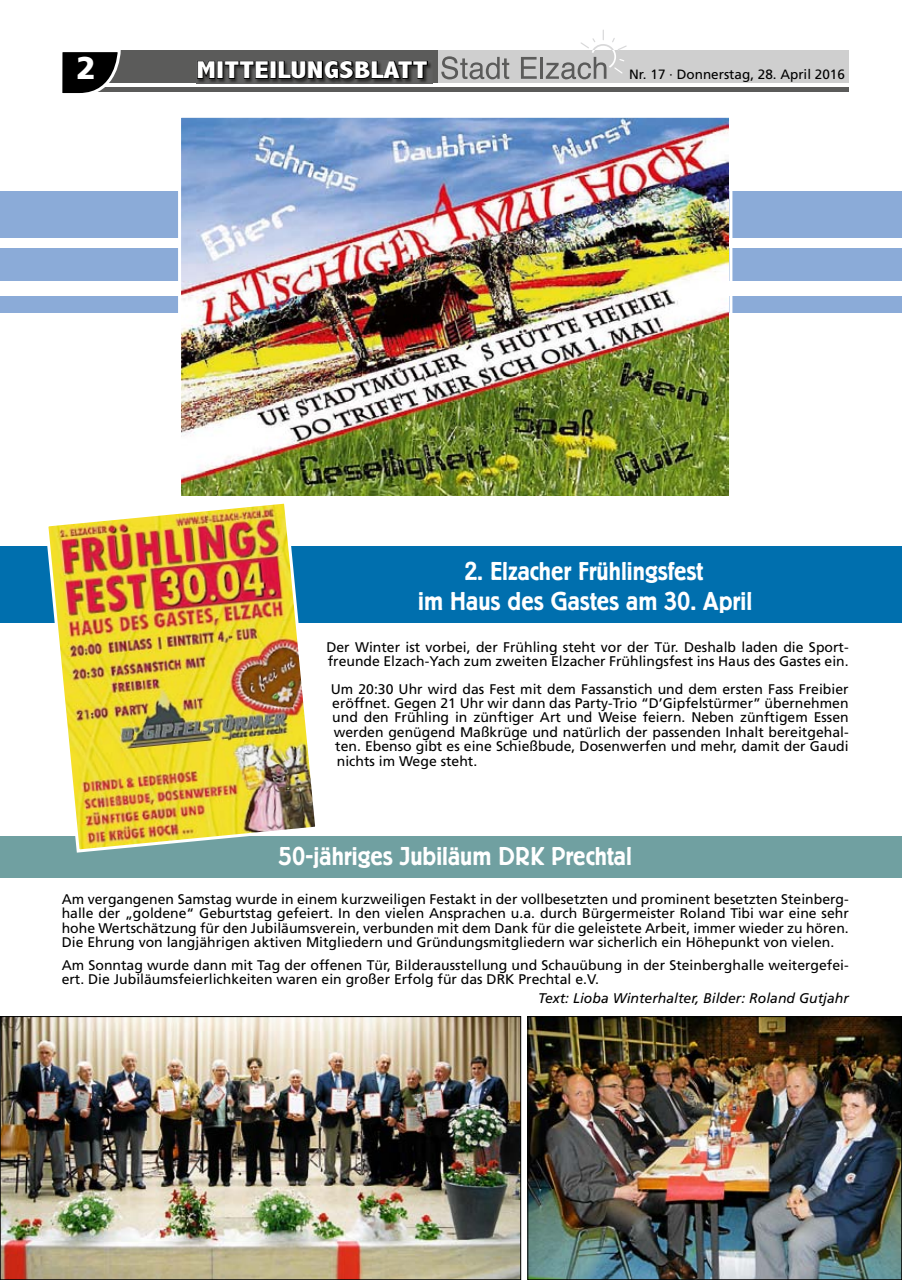
<style>
.page{position:relative;width:902px;height:1280px;background:#fff}
.page>*{position:absolute;margin:0;border:0;box-sizing:border-box;transform-origin:0 0}
.t1{font:900 31.5px "Frutiger";color:#fff}
.t2{font:500 25.5px/30px "Berliner Grotesk BQ";color:#fff;text-align:center}
.t3{font:800 condensed 24.45px "Abadi";letter-spacing:.01em;color:#fff;scale:1.26 1}
.t4{font:13.95px/14.4px "Frutiger";color:#000}
.t5{font:italic 13.95px "Frutiger";color:#000}
.t6{font:13.5px "Frutiger";color:#000}
</style>
<div class="page">
<div style="left:62px;top:51px;width:786px;height:32px;background:#cfcfcf"></div>
<div style="left:74px;top:51px;width:364px;height:32px;background:#5b5b5a"></div>
<hr style="left:62px;top:87px;width:786px;height:4px;background:#5b5b5a">
<svg style="left:62px;top:50px;width:60px;height:44px"></svg>
<svg style="left:441px;top:56px;width:68px;height:23px"></svg>
<svg style="left:521px;top:57px;width:15px;height:22px"></svg>
<hr style="left:540px;top:57px;width:3px;height:22px;background:#5b5b5a">
<svg style="left:545px;top:29px;width:81px;height:50px"></svg>
<img style="left:198px;top:62px;width:233px;height:21px">
<svg style="left:197px;top:60px;width:231px;height:20px"></svg>
<div style="left:0;top:191px;width:901px;height:47px;background:#8babd8"></div>
<hr style="left:901px;top:1037px;width:1px;height:47px;background:#8babd8">
<hr style="left:901px;top:635px;width:1px;height:76px;background:#006fae">
<div style="left:0;top:546px;width:901px;height:77px;background:#006fae"></div>
<div style="left:0;top:836px;width:901px;height:41px;background:#70a0a1"></div>
<div style="left:0;top:249px;width:901px;height:32px;background:#8babd8"></div>
<div style="left:0;top:296px;width:901px;height:16px;background:#8babd8"></div>
<img style="left:182px;top:119px;width:546px;height:377px">
<div style="left:178px;top:115px;width:554px;height:385px;border:3px solid #fff"></div>
<img style="left:47px;top:499px;width:273px;height:354px">
<img style="left:2px;top:1018px;width:517px;height:260px">
<div style="left:0;top:1016px;width:521px;height:264px;border:1px solid #000"></div>
<img style="left:529px;top:1018px;width:370px;height:260px">
<div style="left:527px;top:1016px;width:374px;height:264px;border:1px solid #000"></div>
<h1 class="t1" style="left:77px;top:49px;width:21px">2</h1>
<h3 class="t3" style="left:196px;top:57px;width:185px">MITTEILUNGSBLATT</h3>
<p class="t6" style="left:629px;top:66px;width:217px">Nr. 17 · Donnerstag, 28. April 2016</p>
<h2 class="t2" style="left:418px;top:557px;width:335px">2. Elzacher Frühlingsfest<br>im Haus des Gastes am 30. April</h2>
<p class="t4" style="left:326px;top:640px;width:524px">Der Winter ist vorbei, der Frühling steht vor der Tür. Deshalb laden die Sport&shy;freunde Elzach-Yach zum zweiten Elzacher Frühlingsfest ins Haus des Gastes ein.</p>
<p class="t4" style="left:331px;top:681px;width:519px">Um 20:30 Uhr wird das Fest mit dem Fassanstich und dem ersten Fass Freibier</p>
<p class="t4" style="left:332px;top:696px;width:517px">eröffnet. Gegen 21 Uhr wir dann das Party-Trio “D’Gipfelstürmer” übernehmen</p>
<p class="t4" style="left:332px;top:710px;width:518px">und den Frühling in zünftiger Art und Weise feiern. Neben zünftigem Essen</p>
<p class="t4" style="left:334px;top:725px;width:516px">werden genügend Maßkrüge und natürlich der passenden Inhalt bereitgehal-</p>
<p class="t4" style="left:335px;top:739px;width:515px">ten. Ebenso gibt es eine Schießbude, Dosenwerfen und mehr, damit der Gaudi</p>
<p class="t4" style="left:337px;top:753px;width:142px">nichts im Wege steht.</p>
<h2 class="t2" style="left:278px;top:842px;width:355px">50-jähriges Jubiläum DRK Prechtal</h2>
<p class="t4" style="left:62px;top:892px;width:788px;text-align:justify">Am vergangenen Samstag wurde in einem kurzweiligen Festakt in der vollbesetzten und prominent besetzten Steinberg&shy;halle der „goldene“ Geburtstag gefeiert. In den vielen Ansprachen u.a. durch Bürgermeister Roland Tibi war eine sehr hohe Wertschätzung für den Jubiläumsverein, verbunden mit dem Dank für die geleistete Arbeit, immer wieder zu hören.<br>Die Ehrung von langjährigen aktiven Mitgliedern und Gründungsmitgliedern war sicherlich ein Höhepunkt von vielen.</p>
<p class="t4" style="left:62px;top:958px;width:788px">Am Sonntag wurde dann mit Tag der offenen Tür, Bilderausstellung und Schauübung in der Steinberghalle weitergefei&shy;ert. Die Jubiläumsfeierlichkeiten waren ein großer Erfolg für das DRK Prechtal e.V.</p>
<p class="t5" style="left:538px;top:990px;width:312px">Text: Lioba Winterhalter, Bilder: Roland Gutjahr</p>
</div>
